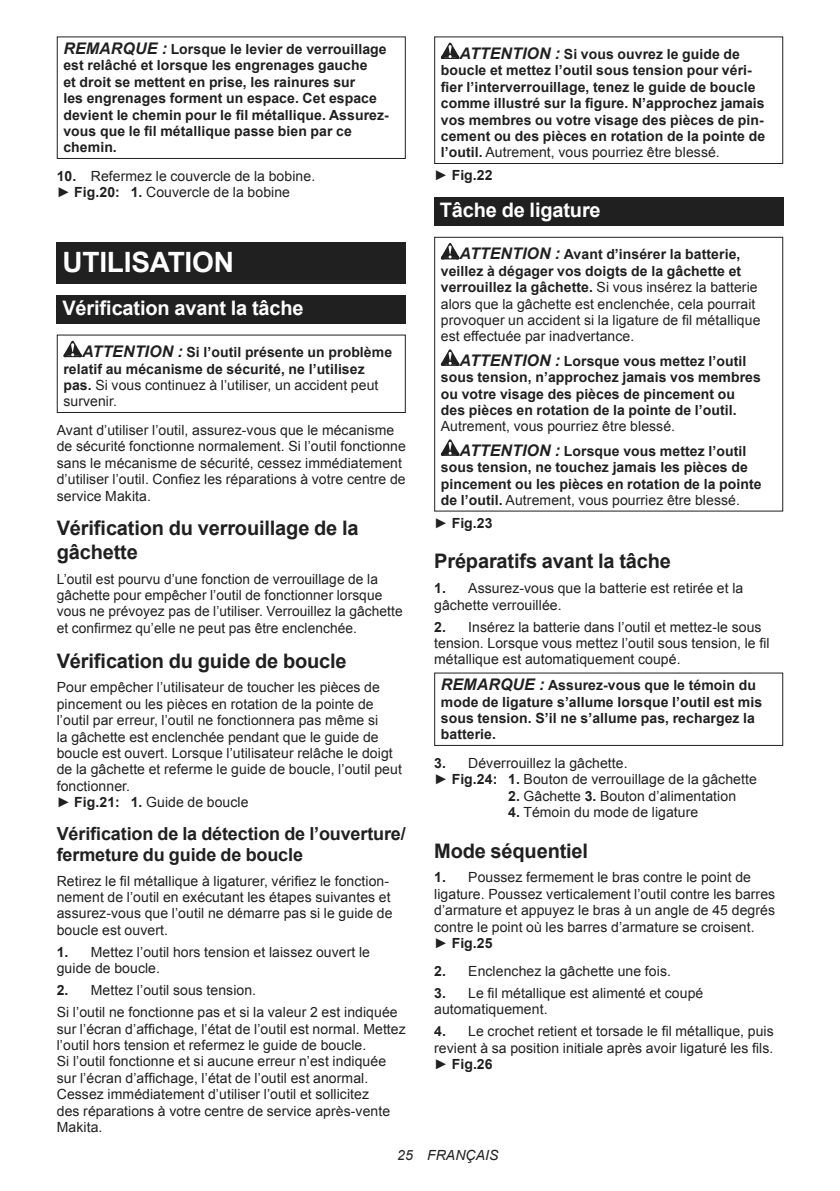
<style>
.page{position:relative;width:840px;height:1191px;background:#fff}
.page>*{position:absolute;margin:0;border:0;box-sizing:border-box;transform-origin:0 0}
.t1{font:700 28px "Arial";letter-spacing:-.01em;color:#fff}
.t2{font:700 20px/23.4px "Arial";letter-spacing:-.01em;color:#202020}
.t3{font:700 20px "Arial";letter-spacing:-.01em;color:#fff}
.t4{font:700 18px/21px "Arial";letter-spacing:-.01em;color:#202020}
.t5{font:14px/16.4px "Arial";letter-spacing:.005em;color:#202020}
.t6{font:700 14px/16.4px "Arial";letter-spacing:.005em;color:#202020}
.t7{font:italic 14px "Arial";letter-spacing:.005em;color:#202020}
.s1{font-style:italic;font-size:16px}
.s2{font-weight:700}
.s3{font-weight:400}
.s4{font-weight:700;font-style:italic;font-size:16px}
</style>
<div class="page">
<div style="left:57px;top:36px;width:348px;height:123px;border:1px solid #202020"></div>
<div style="left:57px;top:243px;width:348px;height:41px;background:#202020"></div>
<div style="left:57px;top:295px;width:348px;height:29px;background:#202020"></div>
<svg style="left:63px;top:341px;width:19px;height:16px"></svg>
<div style="left:57px;top:334px;width:348px;height:79px;border:1px solid #202020"></div>
<svg style="left:440px;top:43px;width:19px;height:16px"></svg>
<div style="left:434px;top:36px;width:348px;height:128px;border:1px solid #202020"></div>
<div style="left:434px;top:197px;width:348px;height:29px;background:#202020"></div>
<svg style="left:440px;top:243px;width:19px;height:16px"></svg>
<svg style="left:440px;top:349px;width:19px;height:17px"></svg>
<svg style="left:440px;top:439px;width:19px;height:17px"></svg>
<div style="left:434px;top:237px;width:348px;height:274px;border:1px solid #202020"></div>
<div style="left:434px;top:672px;width:348px;height:74px;border:1px solid #202020"></div>
<p class="t6" style="left:63px;top:42px;width:327px"><span class="s1">REMARQUE :</span> Lorsque le levier de verrouillage est relâché et lorsque les engrenages gauche<br>et droit se mettent en prise, les rainures sur<br>les engrenages forment un espace. Cet espace devient le chemin pour le fil métallique. Assurez&shy;vous que le fil métallique passe bien par ce chemin.</p>
<p class="t5" style="left:57px;top:169px;width:260px"><span class="s2">10.</span> Refermez le couvercle de la bobine. ► <span class="s2">Fig.20: 1.</span> Couvercle de la bobine</p>
<h1 class="t1" style="left:62px;top:251px;width:173px">UTILISATION</h1>
<h2 class="t3" style="left:62px;top:295px;width:242px">Vérification avant la tâche</h2>
<p class="t6" style="left:63px;top:345px;width:330px;text-indent:19px"><span class="s1">ATTENTION :</span> Si l’outil présente un problème relatif au mécanisme de sécurité, ne l’utilisez pas. <span class="s3">Si vous continuez à l’utiliser, un accident peut survenir.</span></p>
<p class="t5" style="left:57px;top:423px;width:350px">Avant d’utiliser l’outil, assurez-vous que le mécanisme de sécurité fonctionne normalement. Si l’outil fonctionne sans le mécanisme de sécurité, cessez immédiatement d’utiliser l’outil. Confiez les réparations à votre centre de service Makita.</p>
<h2 class="t2" style="left:57px;top:517px;width:303px">Vérification du verrouillage de la gâchette</h2>
<p class="t5" style="left:57px;top:572px;width:347px">L’outil est pourvu d’une fonction de verrouillage de la gâchette pour empêcher l’outil de fonctionner lorsque vous ne prévoyez pas de l’utiliser. Verrouillez la gâchette et confirmez qu’elle ne peut pas être enclenchée.</p>
<h2 class="t2" style="left:57px;top:649px;width:291px">Vérification du guide de boucle</h2>
<p class="t5" style="left:57px;top:680px;width:346px">Pour empêcher l’utilisateur de toucher les pièces de pincement ou les pièces en rotation de la pointe de l’outil par erreur, l’outil ne fonctionnera pas même si<br>la gâchette est enclenchée pendant que le guide de boucle est ouvert. Lorsque l’utilisateur relâche le doigt de la gâchette et referme le guide de boucle, l’outil peut fonctionner.<br>► <span class="s2">Fig.21: 1.</span> Guide de boucle</p>
<p class="t4" style="left:57px;top:823px;width:350px">Vérification de la détection de l’ouverture/ fermeture du guide de boucle</p>
<p class="t5" style="left:57px;top:872px;width:337px">Retirez le fil métallique à ligaturer, vérifiez le fonction&shy;nement de l’outil en exécutant les étapes suivantes et assurez-vous que l’outil ne démarre pas si le guide de boucle est ouvert.</p>
<p class="t5" style="left:57px;top:944px;width:314px"><span class="s2">1.</span> Mettez l’outil hors tension et laissez ouvert le guide de boucle.</p>
<p class="t5" style="left:57px;top:980px;width:342px;line-height:22px"><span class="s2">2.</span> Mettez l’outil sous tension.<br>Si l’outil ne fonctionne pas et si la valeur 2 est indiquée</p>
<p class="t5" style="left:57px;top:1020px;width:350px">sur l’écran d’affichage, l’état de l’outil est normal. Mettez l’outil hors tension et refermez le guide de boucle.<br>Si l’outil fonctionne et si aucune erreur n’est indiquée sur l’écran d’affichage, l’état de l’outil est anormal.<br>Cessez immédiatement d’utiliser l’outil et sollicitez<br>des réparations à votre centre de service après-vente Makita.</p>
<p class="t6" style="left:440px;top:47px;width:325px;text-indent:19px"><span class="s1">ATTENTION :</span> Si vous ouvrez le guide de boucle et mettez l’outil sous tension pour véri&shy;fier l’interverrouillage, tenez le guide de boucle comme illustré sur la figure. N’approchez jamais vos membres ou votre visage des pièces de pin&shy;cement ou des pièces en rotation de la pointe de l’outil. <span class="s3">Autrement, vous pourriez être blessé.</span></p>
<p class="t6" style="left:434px;top:168px;width:60px"><span class="s3">►</span> Fig.22</p>
<h2 class="t3" style="left:439px;top:202px;width:162px">Tâche de ligature</h2>
<p class="t5" style="left:440px;top:247px;width:321px;text-indent:19px"><span class="s4">ATTENTION :</span> <span class="s2">Avant d’insérer la batterie, veillez à dégager vos doigts de la gâchette et verrouillez la gâchette.</span> Si vous insérez la batterie alors que la gâchette est enclenchée, cela pourrait provoquer un accident si la ligature de fil métallique est effectuée par inadvertance.</p>
<p class="t6" style="left:440px;top:354px;width:321px;text-indent:19px"><span class="s1">ATTENTION :</span> Lorsque vous mettez l’outil sous tension, n’approchez jamais vos membres ou votre visage des pièces de pincement ou des pièces en rotation de la pointe de l’outil.</p>
<p class="t5" style="left:459px;top:415px;width:288px;line-height:24.4px;text-indent:-19px">Autrement, vous pourriez être blessé.<br><span class="s4">ATTENTION :</span> <span class="s2">Lorsque vous mettez l’outil</span></p>
<p class="t6" style="left:440px;top:460px;width:322px">sous tension, ne touchez jamais les pièces de pincement ou les pièces en rotation de la pointe de l’outil. <span class="s3">Autrement, vous pourriez être blessé.</span></p>
<p class="t6" style="left:434px;top:516px;width:60px"><span class="s3">►</span> Fig.23</p>
<h2 class="t2" style="left:434px;top:551px;width:238px">Préparatifs avant la tâche</h2>
<p class="t5" style="left:434px;top:581px;width:310px"><span class="s2">1.</span> Assurez-vous que la batterie est retirée et la gâchette verrouillée.</p>
<p class="t5" style="left:434px;top:620px;width:337px"><span class="s2">2.</span> Insérez la batterie dans l’outil et mettez-le sous tension. Lorsque vous mettez l’outil sous tension, le fil métallique est automatiquement coupé.</p>
<p class="t6" style="left:440px;top:678px;width:322px"><span class="s1">REMARQUE :</span> Assurez-vous que le témoin du mode de ligature s’allume lorsque l’outil est mis sous tension. S’il ne s’allume pas, rechargez la batterie.</p>
<p class="t5" style="left:434px;top:756px;width:324px"><span class="s2">3.</span> Déverrouillez la gâchette.<br>► <span class="s2">Fig.24: 1.</span> Bouton de verrouillage de la gâchette</p>
<p class="t5" style="left:508px;top:789px;width:229px"><span class="s2">2.</span> Gâchette <span class="s2">3.</span> Bouton d’alimentation</p>
<p class="t5" style="left:508px;top:805px;width:191px"><span class="s2">4.</span> Témoin du mode de ligature</p>
<h2 class="t2" style="left:434px;top:840px;width:155px">Mode séquentiel</h2>
<p class="t5" style="left:434px;top:870px;width:342px"><span class="s2">1.</span> Poussez fermement le bras contre le point de ligature. Poussez verticalement l’outil contre les barres d’armature et appuyez le bras à un angle de 45 degrés contre le point où les barres d’armature se croisent.<br>► <span class="s2">Fig.25</span></p>
<p class="t5" style="left:434px;top:963px;width:238px"><span class="s2">2.</span> Enclenchez la gâchette une fois.</p>
<p class="t5" style="left:434px;top:984px;width:270px"><span class="s2">3.</span> Le fil métallique est alimenté et coupé automatiquement.</p>
<p class="t5" style="left:434px;top:1023px;width:341px;text-align:justify"><span class="s2">4.</span> Le crochet retient et torsade le fil métallique, puis revient à sa position initiale après avoir ligaturé les fils. ► <span class="s2">Fig.26</span></p>
<p class="t7" style="left:397px;top:1150px;width:103px">25 FRANÇAIS</p>
</div>
